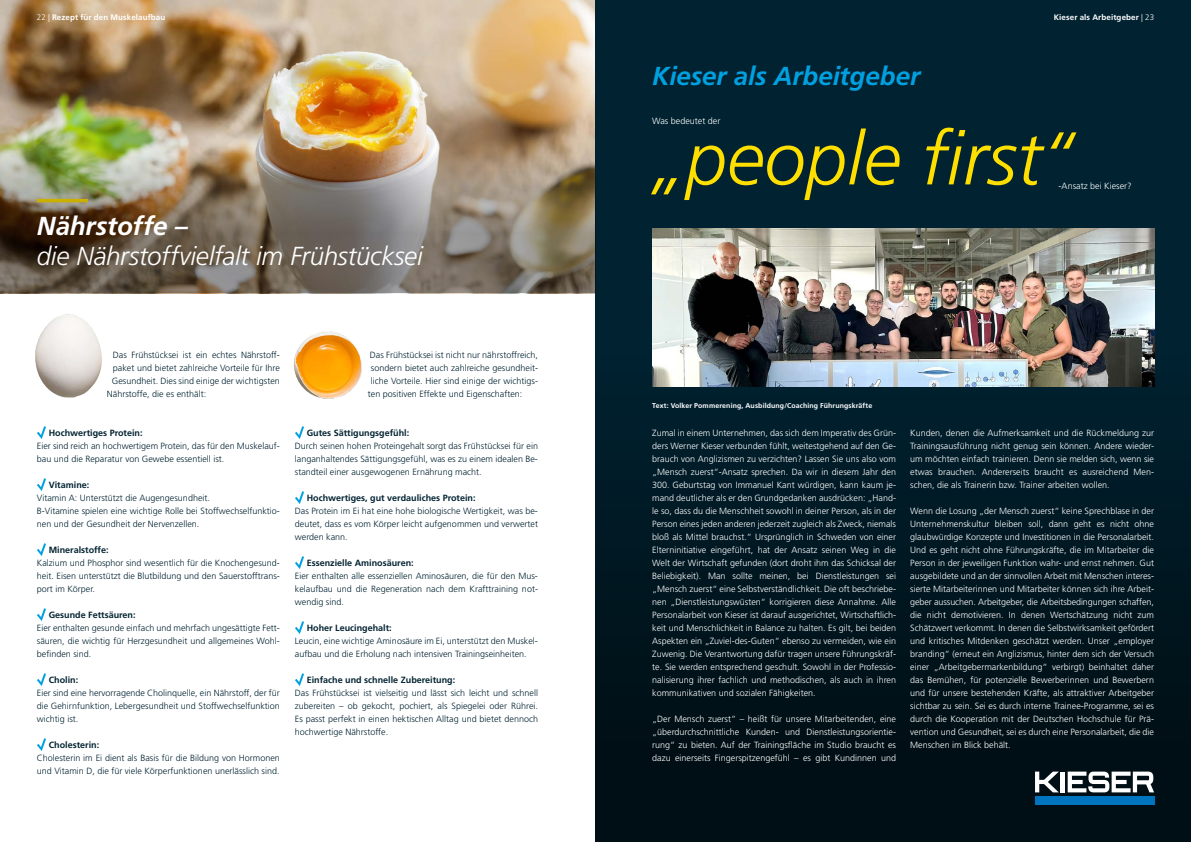
<style>
.page{position:relative;width:1191px;height:842px;background:#fff}
.page>*{position:absolute;margin:0;border:0;box-sizing:border-box;transform-origin:0 0}
.t1{font:italic 300 74.5px "Frutiger LT Std";color:#ffdf00}
.t2{font:italic 300 26px "Frutiger LT Std";letter-spacing:-.015em;color:#fff}
.t3{font:italic 700 26px "Frutiger LT Std";letter-spacing:-.005em;color:#00a1e0}
.t4{font:italic 700 26px "Frutiger LT Std";letter-spacing:-.005em;color:#fff}
.t5{font:300 9px/13px "Frutiger LT Std";color:#fff;text-align:justify}
.t6{font:300 9px/13px "Frutiger LT Std";color:#002231;text-align:justify}
.t7{font:700 9px "Frutiger LT Std";color:#002231}
.t8{font:700 8px "Frutiger LT Std";letter-spacing:.015em;color:#fff}
.t9{font:700 7px "Frutiger LT Std";letter-spacing:.015em;color:#fff}
.s1{font-weight:300}
</style>
<div class="page">
<img style="left:0;top:0;width:595px;height:136px">
<div style="left:595px;top:0;width:596px;height:842px;background:#002231"></div>
<div style="left:595px;top:332px;width:596px;height:510px;background:linear-gradient(to right,#011620,#011721)"></div>
<div style="left:1035px;top:797px;width:119px;height:8px;background:#0075bf"></div>
<svg style="left:1035px;top:772px;width:23px;height:20px"></svg>
<hr style="left:1060px;top:772px;width:4px;height:20px;background:#fff">
<svg style="left:1067px;top:772px;width:87px;height:20px;background:#93999b"></svg>
<img style="left:0;top:136px;width:595px;height:157px">
<img style="left:35px;top:314px;width:67px;height:84px">
<img style="left:294px;top:331px;width:68px;height:68px">
<img style="left:652px;top:228px;width:502px;height:158px">
<svg style="left:37px;top:426px;width:9px;height:13px"></svg>
<svg style="left:37px;top:478px;width:9px;height:13px"></svg>
<svg style="left:37px;top:543px;width:9px;height:13px"></svg>
<svg style="left:37px;top:608px;width:9px;height:13px"></svg>
<svg style="left:37px;top:673px;width:9px;height:13px"></svg>
<svg style="left:37px;top:738px;width:9px;height:13px"></svg>
<svg style="left:295px;top:426px;width:9px;height:13px"></svg>
<svg style="left:295px;top:491px;width:9px;height:13px"></svg>
<svg style="left:295px;top:556px;width:9px;height:13px"></svg>
<svg style="left:295px;top:621px;width:9px;height:13px"></svg>
<svg style="left:295px;top:673px;width:9px;height:13px"></svg>
<p class="t8" style="left:37px;top:12px;width:130px"><span class="s1">22 |</span> Rezept für den Muskelaufbau</p>
<h2 class="t4" style="left:37px;top:210px;width:152px">Nährstoffe –</h2>
<h2 class="t2" style="left:37px;top:241px;width:387px">die Nährstoffvielfalt im Frühstücksei</h2>
<p class="t6" style="left:113px;top:349px;width:168px">Das Frühstücksei ist ein echtes Nährstoff-</p>
<p class="t6" style="left:113px;top:362px;width:168px">paket und bietet zahlreiche Vorteile für Ihre</p>
<p class="t6" style="left:112px;top:375px;width:170px">Gesundheit. Dies sind einige der wichtigsten</p>
<p class="t6" style="left:107px;top:388px;width:101px">Nährstoffe, die es enthält:</p>
<p class="t7" style="left:49px;top:428px;width:95px">Hochwertiges Protein:</p>
<p class="t6" style="left:37px;top:440px;width:244px">Eier sind reich an hochwertigem Protein, das für den Muskelauf&shy;bau und die Reparatur von Gewebe essentiell ist.</p>
<p class="t7" style="left:49px;top:480px;width:42px">Vitamine:</p>
<p class="t6" style="left:37px;top:492px;width:245px;text-align:left">Vitamin A: Unterstützt die Augengesundheit.<br>B-Vitamine spielen eine wichtige Rolle bei Stoffwechselfunktio&shy;nen und der Gesundheit der Nervenzellen.</p>
<p class="t7" style="left:49px;top:545px;width:61px">Mineralstoffe:</p>
<p class="t6" style="left:37px;top:557px;width:245px">Kalzium und Phosphor sind wesentlich für die Knochengesund&shy;heit. Eisen unterstützt die Blutbildung und den Sauerstofftrans&shy;port im Körper.</p>
<p class="t7" style="left:49px;top:610px;width:88px">Gesunde Fettsäuren:</p>
<p class="t6" style="left:37px;top:622px;width:245px">Eier enthalten gesunde einfach und mehrfach ungesättigte Fett&shy;säuren, die wichtig für Herzgesundheit und allgemeines Wohl&shy;befinden sind.</p>
<p class="t7" style="left:49px;top:675px;width:31px">Cholin:</p>
<p class="t6" style="left:37px;top:687px;width:245px">Eier sind eine hervorragende Cholinquelle, ein Nährstoff, der für die Gehirnfunktion, Lebergesundheit und Stoffwechselfunktion wichtig ist.</p>
<p class="t7" style="left:49px;top:740px;width:52px">Cholesterin:</p>
<p class="t6" style="left:37px;top:752px;width:245px">Cholesterin im Ei dient als Basis für die Bildung von Hormonen und Vitamin D, die für viele Körperfunktionen unerlässlich sind.</p>
<p class="t6" style="left:370px;top:349px;width:170px">Das Frühstücksei ist nicht nur nährstoffreich,</p>
<p class="t6" style="left:371px;top:362px;width:169px">sondern bietet auch zahlreiche gesundheit-</p>
<p class="t6" style="left:371px;top:375px;width:169px">liche Vorteile. Hier sind einige der wichtigs-</p>
<p class="t6" style="left:368px;top:388px;width:156px">ten positiven Effekte und Eigenschaften:</p>
<p class="t7" style="left:307px;top:428px;width:104px">Gutes Sättigungsgefühl:</p>
<p class="t6" style="left:295px;top:440px;width:245px">Durch seinen hohen Proteingehalt sorgt das Frühstücksei für ein langanhaltendes Sättigungsgefühl, was es zu einem idealen Be&shy;standteil einer ausgewogenen Ernährung macht.</p>
<p class="t7" style="left:307px;top:493px;width:170px">Hochwertiges, gut verdauliches Protein:</p>
<p class="t6" style="left:295px;top:505px;width:245px">Das Protein im Ei hat eine hohe biologische Wertigkeit, was be&shy;deutet, dass es vom Körper leicht aufgenommen und verwertet werden kann.</p>
<p class="t7" style="left:307px;top:558px;width:108px">Essenzielle Aminosäuren:</p>
<p class="t6" style="left:295px;top:570px;width:244px">Eier enthalten alle essenziellen Aminosäuren, die für den Mus&shy;kelaufbau und die Regeneration nach dem Krafttraining not&shy;wendig sind.</p>
<p class="t7" style="left:307px;top:623px;width:87px">Hoher Leucingehalt:</p>
<p class="t6" style="left:295px;top:635px;width:244px">Leucin, eine wichtige Aminosäure im Ei, unterstützt den Muskel&shy;aufbau und die Erholung nach intensiven Trainingseinheiten.</p>
<p class="t7" style="left:307px;top:675px;width:150px">Einfache und schnelle Zubereitung:</p>
<p class="t6" style="left:295px;top:687px;width:245px">Das Frühstücksei ist vielseitig und lässt sich leicht und schnell zubereiten – ob gekocht, pochiert, als Spiegelei oder Rührei.<br>Es passt perfekt in einen hektischen Alltag und bietet dennoch hochwertige Nährstoffe.</p>
<h2 class="t3" style="left:652px;top:61px;width:269px">Kieser als Arbeitgeber</h2>
<p class="t8" style="left:1053px;top:12px;width:102px">Kieser als Arbeitgeber <span class="s1">| 23</span></p>
<p class="t5" style="left:652px;top:114px;width:70px">Was bedeutet der</p>
<h1 class="t1" style="left:652px;top:116px;width:424px">„people first“</h1>
<p class="t5" style="left:1058px;top:179px;width:74px">-Ansatz bei Kieser?</p>
<p class="t9" style="left:652px;top:402px;width:221px">Text: Volker Pommerening, Ausbildung/Coaching Führungskräfte</p>
<p class="t5" style="left:652px;top:427px;width:245px">Zumal in einem Unternehmen, das sich dem Imperativ des Grün&shy;ders Werner Kieser verbunden fühlt, weitestgehend auf den Ge&shy;brauch von Anglizismen zu verzichten? Lassen Sie uns also vom „Mensch zuerst“-Ansatz sprechen. Da wir in diesem Jahr den 300. Geburtstag von Immanuel Kant würdigen, kann kaum je&shy;mand deutlicher als er den Grundgedanken ausdrücken: „Hand&shy;le so, dass du die Menschheit sowohl in deiner Person, als in der Person eines jeden anderen jederzeit zugleich als Zweck, niemals bloß als Mittel brauchst.“ Ursprünglich in Schweden von einer Elterninitiative eingeführt, hat der Ansatz seinen Weg in die Welt der Wirtschaft gefunden (dort droht ihm das Schicksal der Beliebigkeit). Man sollte meinen, bei Dienstleistungen sei „Mensch zuerst“ eine Selbstverständlichkeit. Die oft beschriebe&shy;nen „Dienstleistungswüsten“ korrigieren diese Annahme. Alle Personalarbeit von Kieser ist darauf ausgerichtet, Wirtschaftlich&shy;keit und Menschlichkeit in Balance zu halten. Es gilt, bei beiden Aspekten ein „Zuviel-des-Guten“ ebenso zu vermeiden, wie ein Zuwenig. Die Verantwortung dafür tragen unsere Führungskräf&shy;te. Sie werden entsprechend geschult. Sowohl in der Professio&shy;nalisierung ihrer fachlich und methodischen, als auch in ihren kommunikativen und sozialen Fähigkeiten.</p>
<p class="t5" style="left:652px;top:713px;width:245px">„Der Mensch zuerst“ – heißt für unsere Mitarbeitenden, eine „überdurchschnittliche Kunden- und Dienstleistungsorientie&shy;rung“ zu bieten. Auf der Trainingsfläche im Studio braucht es dazu einerseits Fingerspitzengefühl – es gibt Kundinnen und</p>
<p class="t5" style="left:910px;top:426px;width:245px">Kunden, denen die Aufmerksamkeit und die Rückmeldung zur Trainingsausführung nicht genug sein können. Andere wieder&shy;um möchten einfach trainieren. Denn sie melden sich, wenn sie etwas brauchen. Andererseits braucht es ausreichend Men&shy;schen, die als Trainerin bzw. Trainer arbeiten wollen.</p>
<p class="t5" style="left:910px;top:504px;width:245px">Wenn die Losung „der Mensch zuerst“ keine Sprechblase in der Unternehmenskultur bleiben soll, dann geht es nicht ohne glaubwürdige Konzepte und Investitionen in die Personalarbeit.<br>Und es geht nicht ohne Führungskräfte, die im Mitarbeiter die Person in der jeweiligen Funktion wahr- und ernst nehmen. Gut ausgebildete und an der sinnvollen Arbeit mit Menschen interes&shy;sierte Mitarbeiterinnen und Mitarbeiter können sich ihre Arbeit&shy;geber aussuchen. Arbeitgeber, die Arbeitsbedingungen schaffen, die nicht demotivieren. In denen Wertschätzung nicht zum Schätzwert verkommt. In denen die Selbstwirksamkeit gefördert und kritisches Mitdenken geschätzt werden. Unser „employer branding“ (erneut ein Anglizismus, hinter dem sich der Versuch einer „Arbeitgebermarkenbildung“ verbirgt) beinhaltet daher das Bemühen, für potenzielle Bewerberinnen und Bewerbern und für unsere bestehenden Kräfte, als attraktiver Arbeitgeber sichtbar zu sein. Sei es durch interne Trainee-Programme, sei es durch die Kooperation mit der Deutschen Hochschule für Prä&shy;vention und Gesundheit, sei es durch eine Personalarbeit, die die Menschen im Blick behält.</p>
</div>
